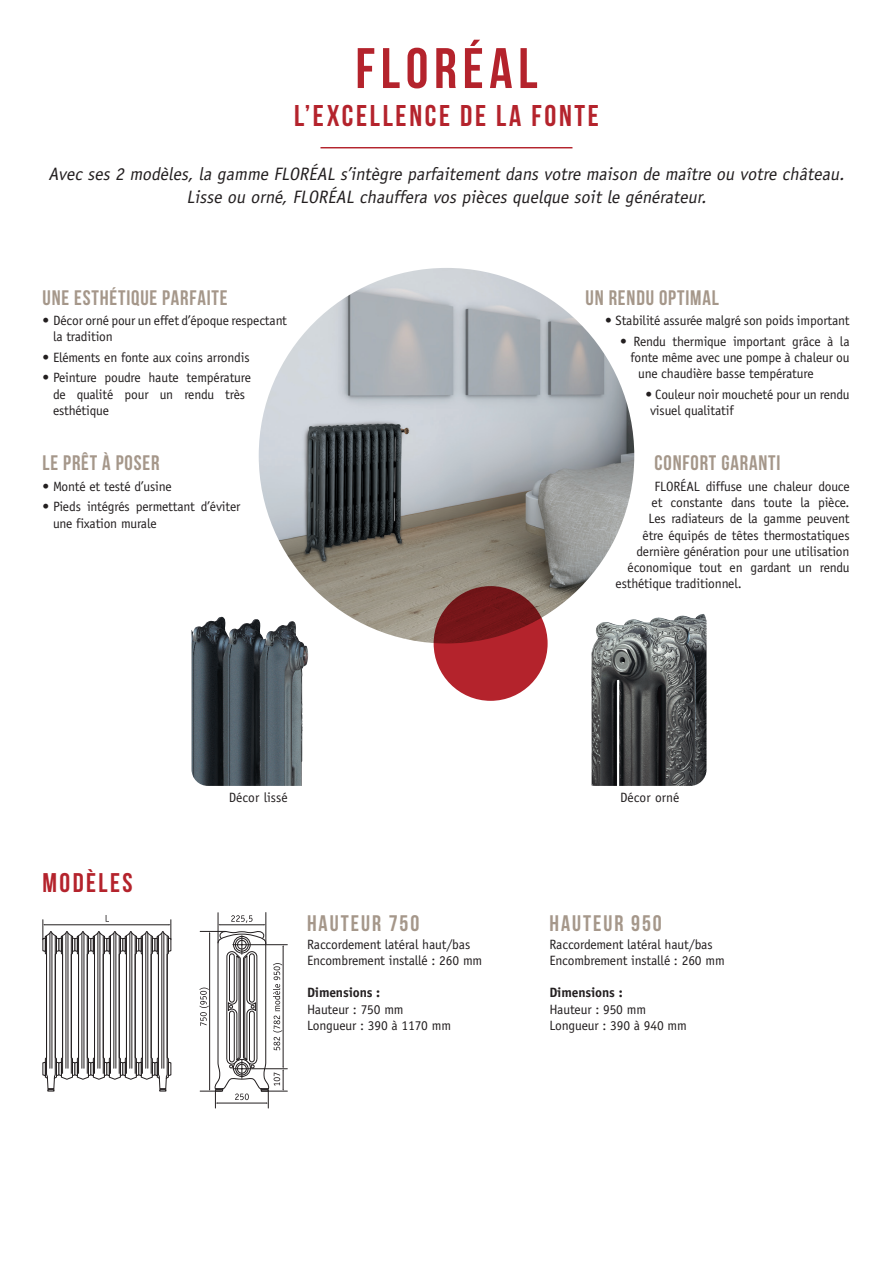
<style>
.page{position:relative;width:893px;height:1263px;background:#fff}
.page>*{position:absolute;margin:0;border:0;box-sizing:border-box;transform-origin:0 0}
.t1{font:700 57px "Bebas Neue";letter-spacing:.1em;color:#b4232c}
.t2{font:700 30px "Bebas Neue";letter-spacing:.09em;color:#b4232c}
.t3{font:700 27px "Bebas Neue";letter-spacing:.09em;color:#b4232c}
.t4{font:700 22.5px "Bebas Neue";letter-spacing:.09em;color:#a5978a}
.t5{font:700 21px "Bebas Neue";letter-spacing:.04em;color:#a5978a}
.t6{font:italic 18px/22.5px "Officina Sans Std";color:#231f20;text-align:center}
.t7{font:13.5px/16.2px "Officina Sans Std";letter-spacing:-.01em;color:#231f20}
.t8{font:700 13.5px "Officina Sans Std";letter-spacing:-.01em;color:#231f20}
</style>
<div class="page">
<hr style="left:320px;top:147px;width:252px;height:1px;background:#b4232c">
<img style="left:259px;top:268px;width:375px;height:375px;border-radius:188px">
<svg style="left:434px;top:586px;width:114px;height:115px;background:#991d24"></svg>
<img style="left:591px;top:614px;width:115px;height:172px">
<img style="left:192px;top:617px;width:116px;height:169px">
<svg style="left:43px;top:915px;width:129px;height:176px"></svg>
<hr style="left:266px;top:912px;width:1px;height:32px;background:#231f20">
<hr style="left:218px;top:913px;width:1px;height:30px;background:#231f20">
<svg style="left:199px;top:915px;width:88px;height:193px"></svg>
<h1 class="t1" style="left:355px;top:37px;width:184px">FLORÉAL</h1>
<h2 class="t2" style="left:294px;top:99px;width:306px">L’EXCELLENCE DE LA FONTE</h2>
<h3 class="t6" style="left:48px;top:163px;width:801px">Avec ses 2 modèles, la gamme FLORÉAL s’intègre parfaitement dans votre maison de maître ou votre château.<br>Lisse ou orné, FLORÉAL chauffera vos pièces quelque soit le générateur.</h3>
<h3 class="t5" style="left:43px;top:286px;width:187px">UNE ESTHÉTIQUE PARFAITE</h3>
<p class="t7" style="left:53px;top:313px;width:236px;text-indent:-10px">• Décor orné pour un effet d’époque respectant la tradition</p>
<p class="t7" style="left:43px;top:349px;width:209px">• Eléments en fonte aux coins arrondis</p>
<p class="t7" style="left:53px;top:370px;width:200px;text-indent:-10px">• Peinture poudre haute température de qualité pour un rendu très esthétique</p>
<h3 class="t5" style="left:43px;top:452px;width:118px">LE PRÊT À POSER</h3>
<p class="t7" style="left:43px;top:478px;width:131px">• Monté et testé d’usine</p>
<p class="t7" style="left:53px;top:499px;width:189px;text-indent:-10px">• Pieds intégrés permettant d’éviter une fixation murale</p>
<h3 class="t5" style="left:586px;top:286px;width:135px">UN RENDU OPTIMAL</h3>
<p class="t7" style="left:605px;top:313px;width:246px">• Stabilité assurée malgré son poids important</p>
<p class="t7" style="left:620px;top:333px;width:231px">• Rendu thermique important grâce à la</p>
<p class="t7" style="left:631px;top:349px;width:220px">fonte même avec une pompe à chaleur ou</p>
<p class="t7" style="left:638px;top:365px;width:177px">une chaudière basse température</p>
<p class="t7" style="left:650px;top:386px;width:201px;text-indent:-4px">• Couleur noir moucheté pour un rendu visuel qualitatif</p>
<h3 class="t5" style="left:655px;top:452px;width:127px">CONFORT GARANTI</h3>
<p class="t7" style="left:655px;top:478px;width:197px">FLORÉAL diffuse une chaleur douce</p>
<p class="t7" style="left:652px;top:494px;width:200px">et constante dans toute la pièce.</p>
<p class="t7" style="left:649px;top:511px;width:203px">Les radiateurs de la gamme peuvent</p>
<p class="t7" style="left:643px;top:527px;width:209px">être équipés de têtes thermostatiques</p>
<p class="t7" style="left:637px;top:543px;width:214px">dernière génération pour une utilisation</p>
<p class="t7" style="left:628px;top:559px;width:224px">économique tout en gardant un rendu</p>
<p class="t7" style="left:616px;top:575px;width:128px">esthétique traditionnel.</p>
<h3 class="t3" style="left:43px;top:868px;width:92px">MODÈLES</h3>
<p class="t7" style="left:229px;top:789px;width:60px">Décor lissé</p>
<p class="t7" style="left:620px;top:789px;width:61px">Décor orné</p>
<h3 class="t4" style="left:307px;top:911px;width:114px">HAUTEUR 750</h3>
<p class="t7" style="left:307px;top:936px;width:177px">Raccordement latéral haut/bas<br>Encombrement installé : 260 mm</p>
<p class="t8" style="left:307px;top:984px;width:75px">Dimensions :</p>
<p class="t7" style="left:307px;top:1001px;width:146px">Hauteur : 750 mm<br>Longueur : 390 à 1170 mm</p>
<h3 class="t4" style="left:549px;top:911px;width:114px">HAUTEUR 950</h3>
<p class="t7" style="left:549px;top:936px;width:177px">Raccordement latéral haut/bas<br>Encombrement installé : 260 mm</p>
<p class="t8" style="left:549px;top:984px;width:75px">Dimensions :</p>
<p class="t7" style="left:549px;top:1001px;width:139px">Hauteur : 950 mm<br>Longueur : 390 à 940 mm</p>
</div>
